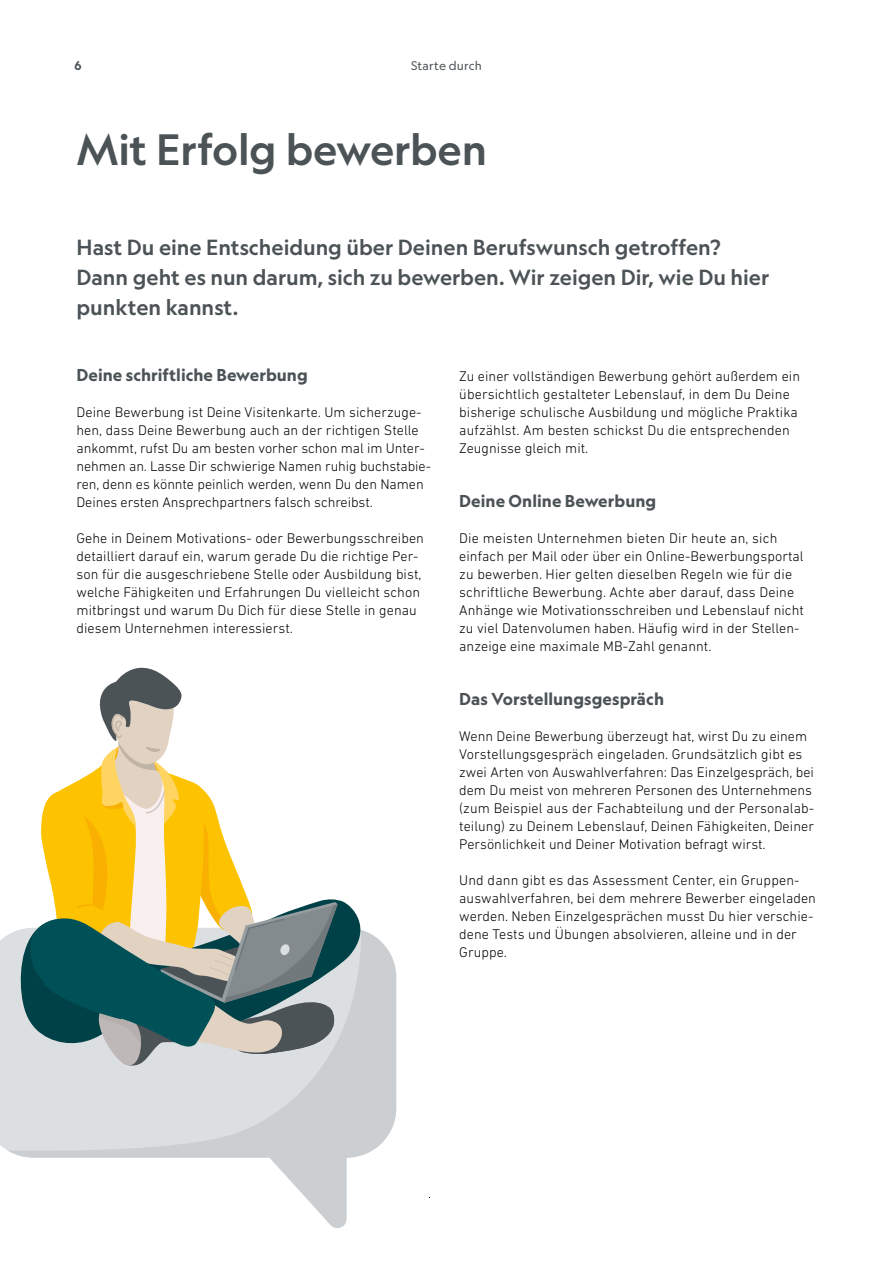
<style>
.page{position:relative;width:893px;height:1263px;background:#fff}
.page>*{position:absolute;margin:0;border:0;box-sizing:border-box;transform-origin:0 0}
.t1{font:500 42px "Geograph";letter-spacing:-.005em;color:#4c5356}
.t2{font:500 21px/30px "Geograph";color:#4c5356}
.t3{font:700 16.5px "Geograph";letter-spacing:.005em;color:#4c5356}
.t4{font:300 14.25px/18px "DIN Next LT Pro";letter-spacing:.005em;color:#000}
.t5{font:12px "Geograph";letter-spacing:.01em;color:#4c5356}
.t6{font:700 12px "Geograph";color:#4c5356}
</style>
<div class="page">
<svg style="left:7px;top:930px;width:389px;height:298px"></svg>
<svg style="left:18px;top:667px;width:355px;height:400px"></svg>
<p class="t6" style="left:74px;top:58px;width:9px">6</p>
<p class="t5" style="left:411px;top:58px;width:72px">Starte durch</p>
<h1 class="t1" style="left:77px;top:122px;width:412px">Mit Erfolg bewerben</h1>
<h2 class="t2" style="left:77px;top:231px;width:694px">Hast Du eine Entscheidung über Deinen Berufswunsch getroffen?<br>Dann geht es nun darum, sich zu bewerben. Wir zeigen Dir, wie Du hier punkten kannst.</h2>
<p class="t3" style="left:77px;top:364px;width:233px">Deine schriftliche Bewerbung</p>
<p class="t4" style="left:77px;top:403px;width:356px">Deine Bewerbung ist Deine Visitenkarte. Um sicherzuge&shy;hen, dass Deine Bewerbung auch an der richtigen Stelle ankommt, rufst Du am besten vorher schon mal im Unter&shy;nehmen an. Lasse Dir schwierige Namen ruhig buchstabie&shy;ren, denn es könnte peinlich werden, wenn Du den Namen Deines ersten Ansprechpartners falsch schreibst.</p>
<p class="t4" style="left:77px;top:529px;width:349px">Gehe in Deinem Motivations- oder Bewerbungsschreiben detailliert darauf ein, warum gerade Du die richtige Per&shy;son für die ausgeschriebene Stelle oder Ausbildung bist, welche Fähigkeiten und Erfahrungen Du vielleicht schon mitbringst und warum Du Dich für diese Stelle in genau diesem Unternehmen interessierst.</p>
<p class="t4" style="left:459px;top:367px;width:342px">Zu einer vollständigen Bewerbung gehört außerdem ein übersichtlich gestalteter Lebenslauf, in dem Du Deine bisherige schulische Ausbildung und mögliche Praktika aufzählst. Am besten schickst Du die entsprechenden Zeugnisse gleich mit.</p>
<p class="t3" style="left:459px;top:490px;width:199px">Deine Online Bewerbung</p>
<p class="t4" style="left:459px;top:529px;width:346px">Die meisten Unternehmen bieten Dir heute an, sich einfach per Mail oder über ein Online-Bewerbungsportal zu bewerben. Hier gelten dieselben Regeln wie für die schriftliche Bewerbung. Achte aber darauf, dass Deine Anhänge wie Motivationsschreiben und Lebenslauf nicht zu viel Datenvolumen haben. Häufig wird in der Stellen&shy;anzeige eine maximale MB-Zahl genannt.</p>
<p class="t3" style="left:459px;top:688px;width:206px">Das Vorstellungsgespräch</p>
<p class="t4" style="left:459px;top:727px;width:357px">Wenn Deine Bewerbung überzeugt hat, wirst Du zu einem Vorstellungsgespräch eingeladen. Grundsätzlich gibt es zwei Arten von Auswahlverfahren: Das Einzelgespräch, bei dem Du meist von mehreren Personen des Unternehmens (zum Beispiel aus der Fachabteilung und der Personalab&shy;teilung) zu Deinem Lebenslauf, Deinen Fähigkeiten, Deiner Persönlichkeit und Deiner Motivation befragt wirst.</p>
<p class="t4" style="left:459px;top:871px;width:358px">Und dann gibt es das Assessment Center, ein Gruppen&shy;auswahlverfahren, bei dem mehrere Bewerber eingeladen werden. Neben Einzelgesprächen musst Du hier verschie&shy;dene Tests und Übungen absolvieren, alleine und in der Gruppe.</p>
</div>
